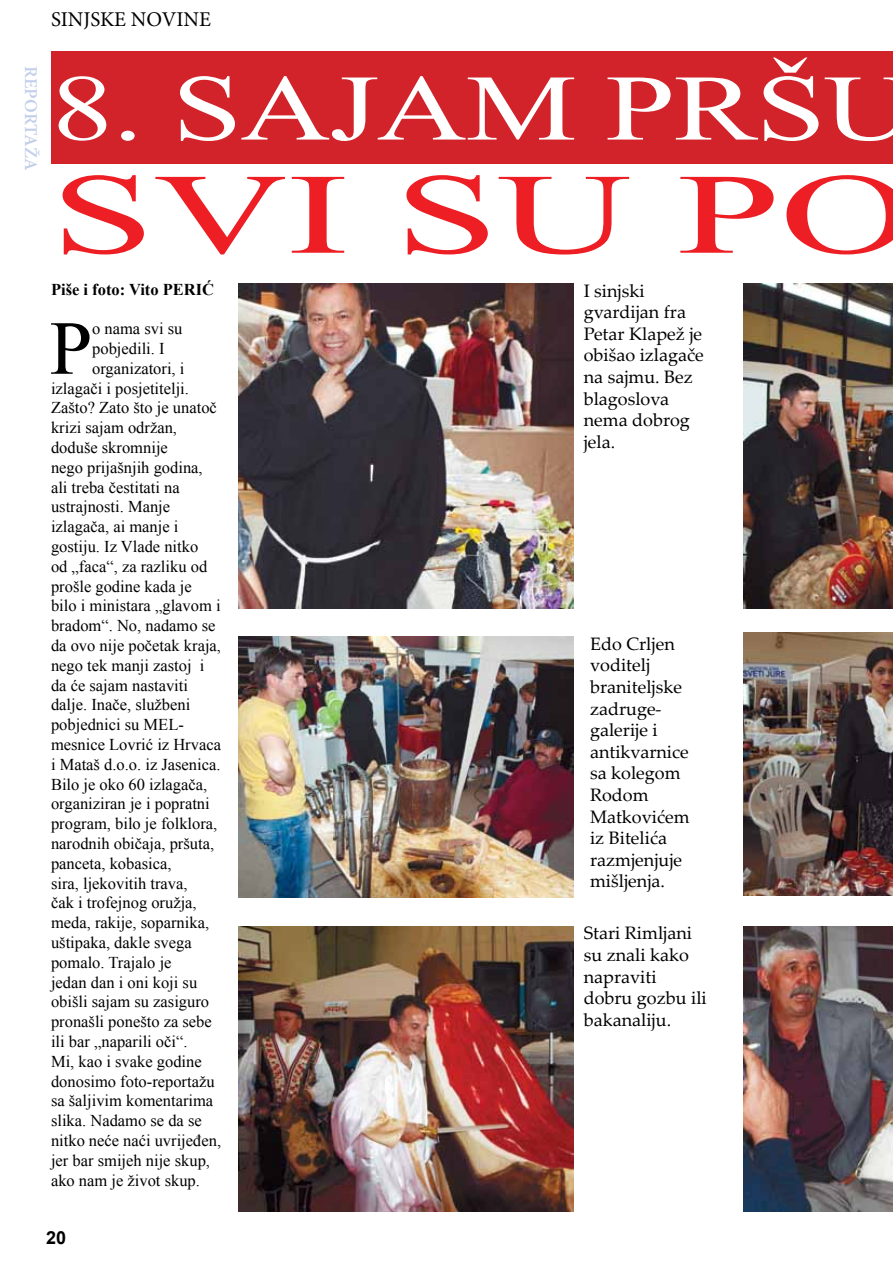
<style>
.page{position:relative;width:893px;height:1263px;background:#fff}
.page>*{position:absolute;margin:0;border:0;box-sizing:border-box;transform-origin:0 0}
.t1{font:114.6px "Times New Roman";color:#ed1f24;scale:1.61 1}
.t2{font:93.75px "Times New Roman";letter-spacing:-.01em;color:#fff;scale:1.33 1}
.t3{font:76.35px "Times New Roman";color:#000}
.t4{font:21px "Minion Pro";letter-spacing:-.01em;color:#000}
.t5{font:18px/21.6px "Palatino Linotype";color:#000}
.t6{font:600 18px "Minion Pro";color:#c2cfea}
.t7{font:700 18px "Arial";color:#000}
.t8{font:16.5px "Times New Roman";color:#000}
.t9{font:700 16.5px "Times New Roman";color:#000}
</style>
<div class="page">
<img style="left:238px;top:283px;width:335px;height:325px">
<img style="left:238px;top:637px;width:335px;height:261px">
<img style="left:238px;top:926px;width:335px;height:286px">
<img style="left:744px;top:926px;width:149px;height:286px">
<img style="left:744px;top:283px;width:149px;height:325px">
<img style="left:744px;top:632px;width:149px;height:264px">
<div style="left:51px;top:51px;width:842px;height:112px;background:#d2232a"></div>
<p class="t4" style="left:51px;top:5px;width:138px">SINJSKE NOVINE</p>
<p class="t6" style="left:43px;top:66px;width:106px;rotate:90deg">REPORTAŽA</p>
<h2 class="t2" style="left:51px;top:45px;width:650px">8. SAJAM PRŠU</h2>
<h1 class="t1" style="left:51px;top:137px;width:537px">SVI SU PO</h1>
<p class="t9" style="left:51px;top:278px;width:165px">Piše i foto: Vito PERIĆ</p>
<h3 class="t3" style="left:50px;top:297px;width:40px">P</h3>
<p class="t8" style="left:92px;top:318px;width:92px">o nama svi su</p>
<p class="t8" style="left:92px;top:337px;width:74px">pobjedili. I</p>
<p class="t8" style="left:92px;top:357px;width:94px">organizatori, i</p>
<p class="t8" style="left:51px;top:377px;width:139px">izlagači i posjetitelji.</p>
<p class="t8" style="left:51px;top:397px;width:167px">Zašto? Zato što je unatoč</p>
<p class="t8" style="left:51px;top:417px;width:128px">krizi sajam održan,</p>
<p class="t8" style="left:51px;top:436px;width:118px">doduše skromnije</p>
<p class="t8" style="left:51px;top:456px;width:153px">nego prijašnjih godina,</p>
<p class="t8" style="left:51px;top:476px;width:130px">ali treba čestitati na</p>
<p class="t8" style="left:51px;top:496px;width:121px">ustrajnosti. Manje</p>
<p class="t8" style="left:51px;top:516px;width:129px">izlagača, ai manje i</p>
<p class="t8" style="left:51px;top:535px;width:149px">gostiju. Iz Vlade nitko</p>
<p class="t8" style="left:51px;top:555px;width:158px">od „faca“, za razliku od</p>
<p class="t8" style="left:51px;top:575px;width:142px">prošle godine kada je</p>
<p class="t8" style="left:51px;top:595px;width:171px">bilo i ministara „glavom i</p>
<p class="t8" style="left:51px;top:615px;width:166px">bradom“. No, nadamo se</p>
<p class="t8" style="left:51px;top:634px;width:171px">da ovo nije početak kraja,</p>
<p class="t8" style="left:51px;top:654px;width:155px">nego tek manji zastoj i</p>
<p class="t8" style="left:51px;top:674px;width:139px">da će sajam nastaviti</p>
<p class="t8" style="left:51px;top:694px;width:141px">dalje. Inače, službeni</p>
<p class="t8" style="left:51px;top:714px;width:134px">pobjednici su MEL-</p>
<p class="t8" style="left:51px;top:733px;width:171px">mesnice Lovrić iz Hrvaca</p>
<p class="t8" style="left:51px;top:753px;width:171px">i Mataš d.o.o. iz Jasenica.</p>
<p class="t8" style="left:51px;top:773px;width:158px">Bilo je oko 60 izlagača,</p>
<p class="t8" style="left:51px;top:793px;width:160px">organiziran je i popratni</p>
<p class="t8" style="left:51px;top:813px;width:168px">program, bilo je folklora,</p>
<p class="t8" style="left:51px;top:832px;width:165px">narodnih običaja, pršuta,</p>
<p class="t8" style="left:51px;top:852px;width:122px">panceta, kobasica,</p>
<p class="t8" style="left:51px;top:872px;width:138px">sira, ljekovitih trava,</p>
<p class="t8" style="left:51px;top:892px;width:147px">čak i trofejnog oružja,</p>
<p class="t8" style="left:51px;top:912px;width:160px">meda, rakije, soparnika,</p>
<p class="t8" style="left:51px;top:931px;width:142px">uštipaka, dakle svega</p>
<p class="t8" style="left:51px;top:951px;width:122px">pomalo. Trajalo je</p>
<p class="t8" style="left:51px;top:971px;width:148px">jedan dan i oni koji su</p>
<p class="t8" style="left:51px;top:991px;width:160px">obišli sajam su zasiguro</p>
<p class="t8" style="left:51px;top:1011px;width:162px">pronašli ponešto za sebe</p>
<p class="t8" style="left:51px;top:1030px;width:138px">ili bar „naparili oči“.</p>
<p class="t8" style="left:51px;top:1050px;width:152px">Mi, kao i svake godine</p>
<p class="t8" style="left:51px;top:1070px;width:165px">donosimo foto-reportažu</p>
<p class="t8" style="left:51px;top:1090px;width:164px">sa šaljivim komentarima</p>
<p class="t8" style="left:51px;top:1110px;width:152px">slika. Nadamo se da se</p>
<p class="t8" style="left:51px;top:1129px;width:172px">nitko neće naći uvrijeđen,</p>
<p class="t8" style="left:51px;top:1149px;width:161px">jer bar smijeh nije skup,</p>
<p class="t8" style="left:51px;top:1169px;width:150px">ako nam je život skup.</p>
<p class="t5" style="left:584px;top:279px;width:122px">I sinjski gvardijan fra<br>Petar Klapež je obišao izlagače na sajmu. Bez blagoslova nema dobrog jela.</p>
<p class="t5" style="left:590px;top:632px;width:101px">Edo Crljen voditelj braniteljske zadruge&shy;galerije i antikvarnice sa kolegom<br>Rodom<br>Matkovićem iz Bitelića razmjenjuje mišljenja.</p>
<p class="t5" style="left:584px;top:922px;width:125px">Stari Rimljani su znali kako napraviti dobru gozbu ili bakanaliju.</p>
<p class="t7" style="left:46px;top:1225px;width:22px">20</p>
</div>
